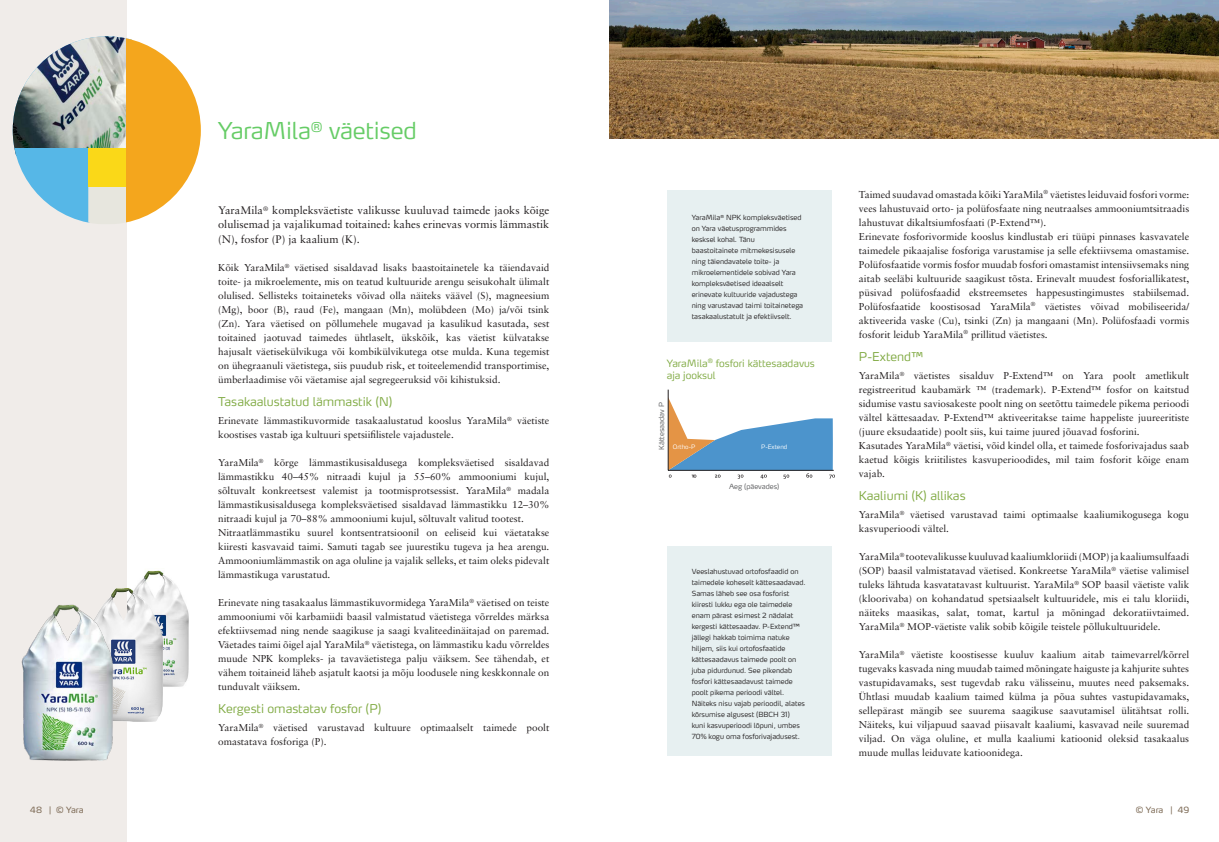
<style>
.page{position:relative;width:1219px;height:842px;background:#fff}
.page>*{position:absolute;margin:0;border:0;box-sizing:border-box;transform-origin:0 0}
.Paragraph_Style_2{font:300 23px "Max OT";letter-spacing:-.01em;color:#6c6}
.t1{font:300 12px "Max OT";color:#7ea940}
._24_vahepealkiri_2{font:300 12px "Max OT";color:#7ea83f}
._23_lead{font:11px/14.2px "Sabon LT Pro";color:#231f20;text-align:justify}
._24_body{font:10px/14px "Sabon LT Pro";color:#231f20;text-align:justify}
.t2{font:300 10px "Max OT";color:#7ea940}
.t3{font:8.5px "Max OT";letter-spacing:-.015em;color:#7c6954}
._23_box{font:300 7px/11px "Max OT";color:#231f20}
.t4{font:300 7px "Max OT";color:#57585a}
.t5{font:300 6px "Max OT";color:#fff}
</style>
<div class="page">
<img style="left:126px;top:568px;width:63px;height:121px">
<div style="left:0;top:0;width:126px;height:842px;background:#f0ece9"></div>
<div style="left:668px;top:547px;width:164px;height:209px;background:#e7f0f1"></div>
<div style="left:668px;top:190px;width:164px;height:151px;background:#e7f0f1"></div>
<hr style="left:668px;top:390px;width:1px;height:80px;background:#231f20">
<svg style="left:668px;top:397px;width:167px;height:82px"></svg>
<img style="left:610px;top:0;width:609px;height:139px">
<img style="left:13px;top:36px;width:113px;height:112px">
<svg style="left:14px;top:148px;width:74px;height:75px;fill:#56b7e7"></svg>
<svg style="left:88px;top:186px;width:38px;height:38px"></svg>
<div style="left:88px;top:148px;width:38px;height:38px;background:#fad818"></div>
<svg style="left:126px;top:36px;width:75px;height:188px;fill:#f4a61d"></svg>
<img style="left:104px;top:588px;width:58px;height:133px">
<img style="left:22px;top:605px;width:91px;height:156px">
<p class="Paragraph_Style_2" style="left:218px;top:116px;width:200px">YaraMila<sup>®</sup> väetised</p>
<p class="_23_lead" style="left:218px;top:203px;width:333px">YaraMila<sup>®</sup> kompleksväetiste valikusse kuuluvad taimede jaoks kõige olulisemad ja vajalikumad toitained: kahes erinevas vormis lämmastik (N), fosfor (P) ja kaalium (K).</p>
<p class="_24_body" style="left:218px;top:260px;width:333px">Kõik YaraMila<sup>®</sup> väetised sisaldavad lisaks baastoitainetele ka täiendavaid toite- ja mikroelemente, mis on teatud kultuuride arengu seisukohalt ülimalt olulised. Sellisteks toitaineteks võivad olla näiteks väävel (S), magneesium (Mg), boor (B), raud (Fe), mangaan (Mn), molübdeen (Mo) ja/või tsink (Zn). Yara väetised on põllumehele mugavad ja kasulikud kasutada, sest toitained jaotuvad taimedes ühtlaselt, ükskõik, kas väetist külvatakse hajusalt väetisekülvikuga või kombikülvikutega otse mulda. Kuna tegemist on ühegraanuli väetistega, siis puudub risk, et toiteelemendid transportimise, ümberlaadimise või väetamise ajal segregeeruksid või kihistuksid.</p>
<p class="t1" style="left:218px;top:393px;width:176px">Tasakaalustatud lämmastik (N)</p>
<p class="_24_body" style="left:218px;top:413px;width:333px">Erinevate lämmastikuvormide tasakaalustatud kooslus YaraMila<sup>®</sup> väetiste koostises vastab iga kultuuri spetsiifilistele vajadustele.</p>
<p class="_24_body" style="left:218px;top:455px;width:333px">YaraMila<sup>®</sup> kõrge lämmastikusisaldusega kompleksväetised sisaldavad lämmastikku 40–45% nitraadi kujul ja 55–60% ammooniumi kujul, sõltuvalt konkreetsest valemist ja tootmisprotsessist. YaraMila<sup>®</sup> madala lämmastikusisaldusega kompleksväetised sisaldavad lämmastikku 12–30% nitraadi kujul ja 70–88% ammooniumi kujul, sõltuvalt valitud tootest.</p>
<p class="_24_body" style="left:218px;top:525px;width:333px">Nitraatlämmastiku suurel kontsentratsioonil on eeliseid kui väetatakse kiiresti kasvavaid taimi. Samuti tagab see juurestiku tugeva ja hea arengu.<br>Ammooniumlämmastik on aga oluline ja vajalik selleks, et taim oleks pidevalt lämmastikuga varustatud.</p>
<p class="_24_body" style="left:218px;top:595px;width:333px">Erinevate ning tasakaalus lämmastikuvormidega YaraMila<sup>®</sup> väetised on teiste ammooniumi või karbamiidi baasil valmistatud väetistega võrreldes märksa efektiivsemad ning nende saagikuse ja saagi kvaliteedinäitajad on paremad.<br>Väetades taimi õigel ajal YaraMila<sup>®</sup> väetistega, on lämmastiku kadu võrreldes muude NPK kompleks- ja tavaväetistega palju väiksem. See tähendab, et vähem toitaineid läheb asjatult kaotsi ja mõju loodusele ning keskkonnale on tunduvalt väiksem.</p>
<p class="t1" style="left:218px;top:701px;width:165px">Kergesti omastatav fosfor (P)</p>
<p class="_24_body" style="left:218px;top:720px;width:333px">YaraMila<sup>®</sup> väetised varustavad kultuure optimaalselt taimede poolt omastatava fosforiga (P).</p>
<p class="_23_box" style="left:692px;top:212px;width:113px">YaraMila<sup>®</sup> NPK kompleksväetised on Yara väetusprogrammides kesksel kohal. Tänu baastoitainete mitmekesisusele ning täiendavatele toite- ja mikroelementidele sobivad Yara kompleksväetised ideaalselt erinevate kultuuride vajadustega ning varustavad taimi toitainetega tasakaalustatult ja efektiivselt.</p>
<p class="t2" style="left:667px;top:356px;width:150px">YaraMila<sup>®</sup> fosfori kättesaadavus</p>
<p class="t2" style="left:667px;top:368px;width:50px">aja jooksul</p>
<p class="t4" style="left:657px;top:450px;width:49px;rotate:-90deg">Kättesaadav P</p>
<p class="t5" style="left:673px;top:443px;width:24px">Ortho-P</p>
<p class="t5" style="left:761px;top:443px;width:28px">P-Extend</p>
<p class="t4" style="left:729px;top:482px;width:52px">Aeg (päevades)</p>
<p class="_23_box" style="left:692px;top:565px;width:115px">Veeslahustuvad ortofosfaadid on taimedele koheselt kättesaadavad.<br>Samas läheb see osa fosforist kiiresti lukku ega ole taimedele enam pärast esimest 2 nädalat kergesti kättesaadav. P-Extend™ jällegi hakkab toimima natuke hiljem, siis kui ortofosfaatide kättesaadavus taimede poolt on juba pidurdunud. See pikendab fosfori kättesaadavust taimede poolt pikema perioodi vältel.<br>Näiteks nisu vajab perioodil, alates kõrsumise algusest (BBCH 31)<br>kuni kasvuperioodi lõpuni, umbes<br>70% kogu oma fosforivajadusest.</p>
<p class="_24_body" style="left:859px;top:187px;width:332px">Taimed suudavad omastada kõiki YaraMila<sup>®</sup> väetistes leiduvaid fosfori vorme: vees lahustuvaid orto- ja polüfosfaate ning neutraalses ammooniumtsitraadis lahustuvat dikaltsiumfosfaati (P-Extend™).</p>
<p class="_24_body" style="left:859px;top:229px;width:332px">Erinevate fosforivormide kooslus kindlustab eri tüüpi pinnases kasvavatele taimedele pikaajalise fosforiga varustamise ja selle efektiivsema omastamise.<br>Polüfosfaatide vormis fosfor muudab fosfori omastamist intensiivsemaks ning aitab seeläbi kultuuride saagikust tõsta. Erinevalt muudest fosforiallikatest, püsivad polüfosfaadid ekstreemsetes happesustingimustes stabiilsemad.<br>Polüfosfaatide koostisosad YaraMila<sup>®</sup> väetistes võivad mobiliseerida/ aktiveerida vaske (Cu), tsinki (Zn) ja mangaani (Mn). Polüfosfaadi vormis fosforit leidub YaraMila<sup>®</sup> prillitud väetistes.</p>
<p class="_24_vahepealkiri_2" style="left:859px;top:348px;width:66px">P-Extend™</p>
<p class="_24_body" style="left:859px;top:368px;width:332px">YaraMila<sup>®</sup> väetistes sisalduv P-Extend™ on Yara poolt ametlikult registreeritud kaubamärk ™ (trademark). P-Extend™ fosfor on kaitstud sidumise vastu saviosakeste poolt ning on seetõttu taimedele pikema perioodi vältel kättesaadav. P-Extend™ aktiveeritakse taime happeliste juureeritiste (juure eksudaatide) poolt siis, kui taime juured jõuavad fosforini.</p>
<p class="_24_body" style="left:859px;top:438px;width:332px">Kasutades YaraMila<sup>®</sup> väetisi, võid kindel olla, et taimede fosforivajadus saab kaetud kõigis kriitilistes kasvuperioodides, mil taim fosforit kõige enam vajab.</p>
<p class="_24_vahepealkiri_2" style="left:859px;top:487px;width:108px">Kaaliumi (K) allikas</p>
<p class="_24_body" style="left:859px;top:507px;width:332px">YaraMila<sup>®</sup> väetised varustavad taimi optimaalse kaaliumikogusega kogu kasvuperioodi vältel.</p>
<p class="_24_body" style="left:859px;top:549px;width:332px">YaraMila<sup>®</sup> tootevalikusse kuuluvad kaaliumkloriidi (MOP) ja kaaliumsulfaadi (SOP) baasil valmistatavad väetised. Konkreetse YaraMila<sup>®</sup> väetise valimisel tuleks lähtuda kasvatatavast kultuurist. YaraMila<sup>®</sup> SOP baasil väetiste valik (kloorivaba) on kohandatud spetsiaalselt kultuuridele, mis ei talu kloriidi, näiteks maasikas, salat, tomat, kartul ja mõningad dekoratiivtaimed.<br>YaraMila<sup>®</sup> MOP-väetiste valik sobib kõigile teistele põllukultuuridele.</p>
<p class="_24_body" style="left:859px;top:647px;width:332px">YaraMila<sup>®</sup> väetiste koostisesse kuuluv kaalium aitab taimevarrel/kõrrel tugevaks kasvada ning muudab taimed mõningate haiguste ja kahjurite suhtes vastupidavamaks, sest tugevdab raku välisseinu, muutes need paksemaks.<br>Ühtlasi muudab kaalium taimed külma ja põua suhtes vastupidavamaks, sellepärast mängib see suurema saagikuse saavutamisel ülitähtsat rolli.<br>Näiteks, kui viljapuud saavad piisavalt kaaliumi, kasvavad neile suuremad viljad. On väga oluline, et mulla kaaliumi katioonid oleksid tasakaalus muude mullas leiduvate katioonidega.</p>
<p class="t3" style="left:30px;top:804px;width:55px">48 | © Yara</p>
<p class="t3" style="left:1136px;top:804px;width:55px">© Yara | 49</p>
</div>
